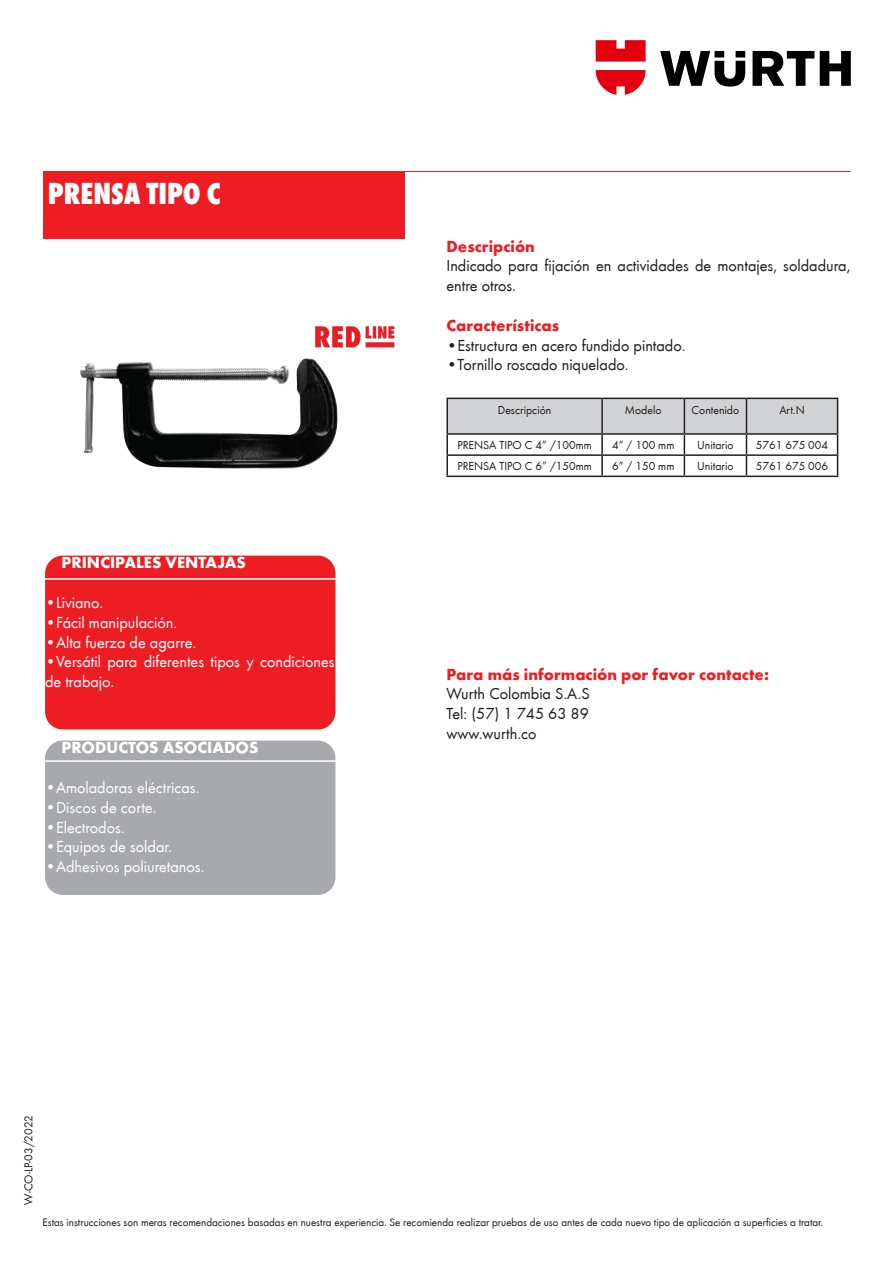
<style>
.page{position:relative;width:893px;height:1263px;background:#fff}
.page>*{position:absolute;margin:0;border:0;box-sizing:border-box;transform-origin:0 0}
.t1{font:800 condensed 31.5px "Wuerth";color:#fff}
.t2{font:16.5px/19.8px "Wuerth";color:#fff}
.t3{font:16.5px/19.8px "Wuerth";color:#231f20}
.t4{font:700 16.5px "Wuerth";color:#ee1d23}
.t5{font:700 16.5px "Wuerth";color:#fff}
.t6{font:12px "Wuerth";color:#231f20}
.t7{font:11.25px "Wuerth";color:#231f20}
</style>
<div class="page">
<hr style="left:43px;top:171px;width:808px;height:1px;background:#ee1d23">
<svg style="left:660px;top:51px;width:191px;height:36px"></svg>
<svg style="left:596px;top:40px;width:50px;height:55px"></svg>
<svg style="left:446px;top:398px;width:392px;height:78px"></svg>
<hr style="left:446px;top:476px;width:156px;height:1px;background:#231f20">
<hr style="left:602px;top:476px;width:82px;height:1px;background:#231f20">
<hr style="left:684px;top:476px;width:62px;height:1px;background:#231f20">
<hr style="left:746px;top:476px;width:92px;height:1px;background:#231f20">
<div style="left:44px;top:740px;width:292px;height:156px;background:#a8a9ad;border-radius:18px"></div>
<div style="left:44px;top:739px;width:293px;height:157px;border:2px solid #fff;border-radius:18px"></div>
<div style="left:44px;top:555px;width:292px;height:175px;background:#ee1d23;border-radius:18px"></div>
<div style="left:44px;top:554px;width:293px;height:177px;border:2px solid #fff;border-radius:18px"></div>
<hr style="left:44px;top:760px;width:293px;height:2px;background:#fff">
<hr style="left:44px;top:578px;width:293px;height:2px;background:#fff">
<div style="left:43px;top:172px;width:362px;height:67px;background:#ee1d23"></div>
<img style="left:80px;top:326px;width:315px;height:143px">
<h1 class="t1" style="left:48px;top:171px;width:174px">PRENSA TIPO C</h1>
<p class="t5" style="left:62px;top:551px;width:186px">PRINCIPALES VENTAJAS</p>
<p class="t2" style="left:45px;top:592px;width:60px">•Liviano.</p>
<p class="t2" style="left:45px;top:611px;width:134px">•Fácil manipulación.</p>
<p class="t2" style="left:45px;top:631px;width:153px">•Alta fuerza de agarre.</p>
<p class="t2" style="left:45px;top:651px;width:291px">•Versátil para diferentes tipos y condiciones de trabajo.</p>
<p class="t5" style="left:62px;top:736px;width:198px">PRODUCTOS ASOCIADOS</p>
<p class="t2" style="left:45px;top:777px;width:156px">•Amoladoras eléctricas.</p>
<p class="t2" style="left:45px;top:796px;width:113px">•Discos de corte.</p>
<p class="t2" style="left:45px;top:816px;width:81px">•Electrodos.</p>
<p class="t2" style="left:45px;top:836px;width:129px">•Equipos de soldar.</p>
<p class="t2" style="left:45px;top:856px;width:161px">•Adhesivos poliuretanos.</p>
<p class="t4" style="left:446px;top:234px;width:90px">Descripción</p>
<p class="t3" style="left:446px;top:255px;width:405px">Indicado para fijación en actividades de montajes, soldadura, entre otros.</p>
<p class="t4" style="left:446px;top:313px;width:114px">Características</p>
<p class="t3" style="left:446px;top:334px;width:241px">•Estructura en acero fundido pintado.</p>
<p class="t3" style="left:446px;top:354px;width:184px">•Tornillo roscado niquelado.</p>
<p class="t6" style="left:498px;top:401px;width:55px">Descripción</p>
<p class="t6" style="left:625px;top:401px;width:38px">Modelo</p>
<p class="t6" style="left:692px;top:401px;width:49px">Contenido</p>
<p class="t6" style="left:779px;top:401px;width:27px">Art.N</p>
<p class="t6" style="left:457px;top:437px;width:136px">PRENSA TIPO C 4” /100mm</p>
<p class="t6" style="left:612px;top:437px;width:64px">4” / 100 mm</p>
<p class="t6" style="left:697px;top:437px;width:38px">Unitario</p>
<p class="t6" style="left:756px;top:437px;width:74px">5761 675 004</p>
<p class="t6" style="left:457px;top:458px;width:136px">PRENSA TIPO C 6” /150mm</p>
<p class="t6" style="left:612px;top:458px;width:64px">6” / 150 mm</p>
<p class="t6" style="left:697px;top:458px;width:38px">Unitario</p>
<p class="t6" style="left:756px;top:458px;width:74px">5761 675 006</p>
<p class="t4" style="left:446px;top:662px;width:324px">Para más información por favor contacte:</p>
<p class="t3" style="left:446px;top:683px;width:145px;text-align:justify">Wurth Colombia S.A.S Tel: (57) 1 745 63 89 www.wurth.co</p>
<p class="t6" style="left:20px;top:1205px;width:91px;rotate:-90deg">W-CO-LP-03/2022</p>
<p class="t7" style="left:43px;top:1214px;width:782px">Estas instrucciones son meras recomendaciones basadas en nuestra experiencia. Se recomienda realizar pruebas de uso antes de cada nuevo tipo de aplicación a superficies a tratar.</p>
</div>
